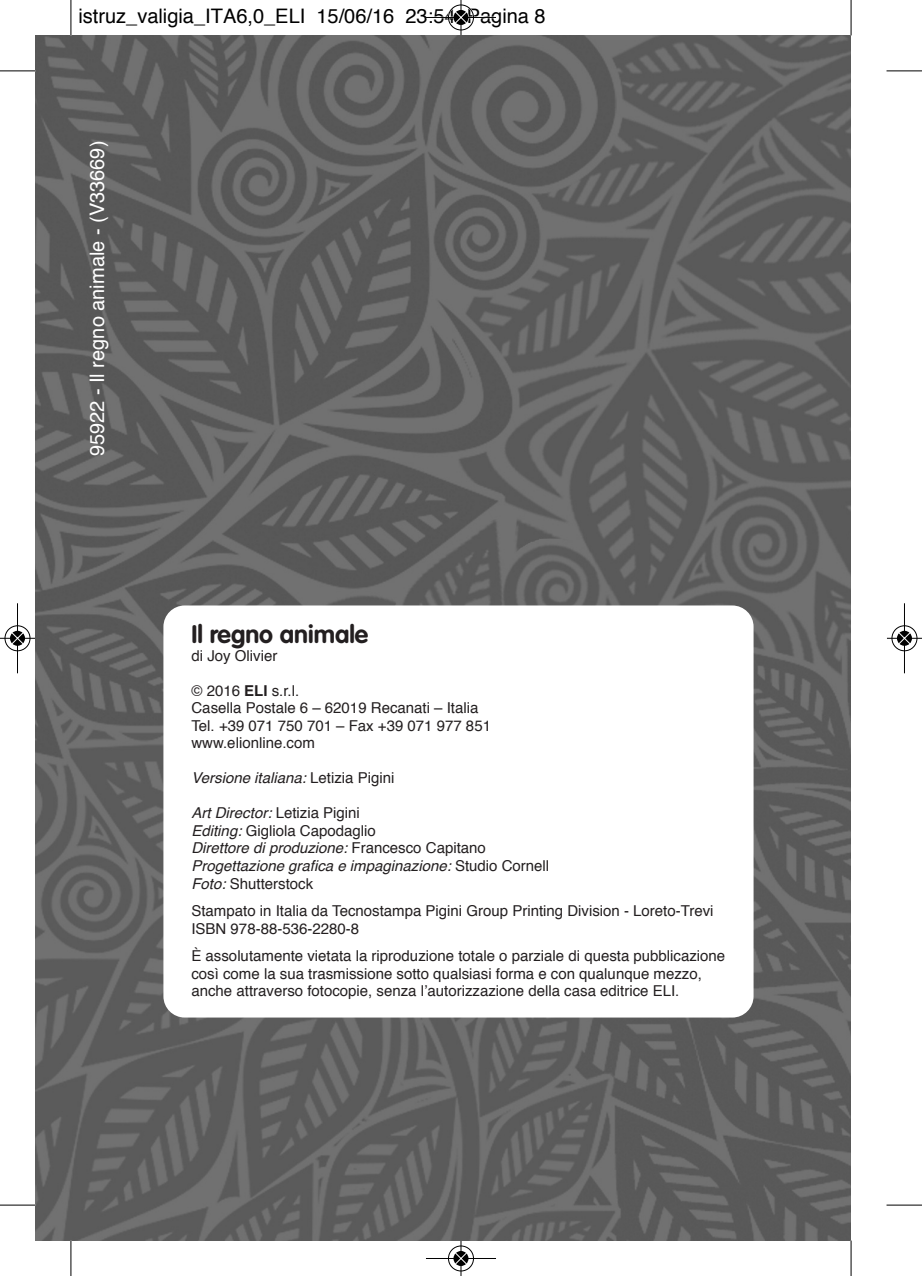
<style>
.page{position:relative;width:922px;height:1276px;background:#fff}
.page>*{position:absolute;margin:0;border:0;box-sizing:border-box;transform-origin:0 0}
.t1{font:700 25px "VAG Rounded";color:#231f20}
.t2{font:20px "Helvetica";color:#000}
.t3{font:20px "Helvetica";color:#fff}
.t4{font:15px/17.5px "Helvetica";color:#231f20}
.t5{font:italic 15px/17.5px "Helvetica";color:#231f20}
.s1{font-weight:700}
.s2{font-style:normal}
</style>
<div class="page">
<img style="left:35px;top:35px;width:815px;height:1205px">
<div style="left:163px;top:605px;width:590px;height:412px;background:#fff;border-radius:21px"></div>
<hr style="left:70px;top:0;width:1px;height:35px;background:#000">
<hr style="left:0;top:70px;width:35px;height:1px;background:#000">
<hr style="left:850px;top:0;width:1px;height:35px;background:#000">
<hr style="left:886px;top:70px;width:35px;height:1px;background:#000">
<hr style="left:70px;top:1240px;width:1px;height:36px;background:#000">
<hr style="left:0;top:1204px;width:35px;height:1px;background:#000">
<hr style="left:850px;top:1240px;width:1px;height:36px;background:#000">
<hr style="left:886px;top:1204px;width:35px;height:1px;background:#000">
<div style="left:447px;top:4px;width:27px;height:27px;border:2px solid #fff;border-radius:50%"></div>
<svg style="left:453px;top:9px;width:16px;height:16px"></svg>
<hr style="left:426px;top:17px;width:70px;height:1px;background:#000">
<hr style="left:460px;top:0;width:1px;height:35px;background:#000">
<div style="left:448px;top:5px;width:25px;height:25px;border:1px solid #000;border-radius:50%"></div>
<svg style="left:453px;top:10px;width:15px;height:15px"></svg>
<svg style="left:454px;top:11px;width:13px;height:13px"></svg>
<div style="left:447px;top:1245px;width:27px;height:26px;border:2px solid #fff;border-radius:50%"></div>
<svg style="left:453px;top:1250px;width:16px;height:16px"></svg>
<hr style="left:426px;top:1258px;width:70px;height:1px;background:#000">
<hr style="left:460px;top:1241px;width:1px;height:35px;background:#000">
<div style="left:448px;top:1245px;width:25px;height:26px;border:1px solid #000;border-radius:50%"></div>
<div style="left:453px;top:1251px;width:15px;height:15px;background:#000;border-radius:50%"></div>
<svg style="left:454px;top:1252px;width:13px;height:12px"></svg>
<div style="left:4px;top:625px;width:27px;height:26px;border:2px solid #fff;border-radius:50%"></div>
<hr style="left:17px;top:603px;width:1px;height:70px;background:#000">
<hr style="left:0;top:638px;width:35px;height:1px;background:#000">
<div style="left:5px;top:625px;width:25px;height:26px;border:1px solid #000;border-radius:50%"></div>
<svg style="left:10px;top:631px;width:15px;height:15px"></svg>
<svg style="left:11px;top:632px;width:13px;height:12px"></svg>
<div style="left:890px;top:625px;width:27px;height:26px;border:2px solid #fff;border-radius:50%"></div>
<svg style="left:896px;top:630px;width:16px;height:16px"></svg>
<hr style="left:903px;top:603px;width:1px;height:70px;background:#000">
<hr style="left:886px;top:638px;width:35px;height:1px;background:#000">
<div style="left:891px;top:625px;width:26px;height:26px;border:1px solid #000;border-radius:50%"></div>
<svg style="left:896px;top:631px;width:15px;height:15px"></svg>
<svg style="left:897px;top:632px;width:13px;height:12px"></svg>
<h2 class="t2" style="left:78px;top:7px;width:468px">istruz_valigia_ITA6,0_ELI 15/06/16 23:54 Pagina 8</h2>
<h2 class="t3" style="left:89px;top:456px;width:317px;rotate:-90deg">95922 - Il regno animale - (V33669)</h2>
<h1 class="t1" style="left:191px;top:624px;width:178px">Il regno animale</h1>
<p class="t4" style="left:191px;top:648px;width:87px">di Joy Olivier</p>
<p class="t4" style="left:191px;top:683px;width:301px">© 2016 <span class="s1">ELI</span> s.r.l.<br>Casella Postale 6 – 62019 Recanati – Italia<br>Tel. +39 071 750 701 – Fax +39 071 977 851 www.elionline.com</p>
<p class="t5" style="left:191px;top:770px;width:204px">Versione italiana: <span class="s2">Letizia Pigini</span></p>
<p class="t5" style="left:191px;top:805px;width:359px">Art Director: <span class="s2">Letizia Pigini<br></span>Editing: <span class="s2">Gigliola Capodaglio<br></span>Direttore di produzione: <span class="s2">Francesco Capitano </span>Progettazione grafica e impaginazione: <span class="s2">Studio Cornell </span>Foto: <span class="s2">Shutterstock</span></p>
<p class="t4" style="left:191px;top:903px;width:523px">Stampato in Italia da Tecnostampa Pigini Group Printing Division - Loreto-Trevi<br>ISBN 978-88-536-2280-8</p>
<p class="t4" style="left:191px;top:948px;width:535px">È assolutamente vietata la riproduzione totale o parziale di questa pubblicazione così come la sua trasmissione sotto qualsiasi forma e con qualunque mezzo, anche attraverso fotocopie, senza l’autorizzazione della casa editrice ELI.</p>
</div>
